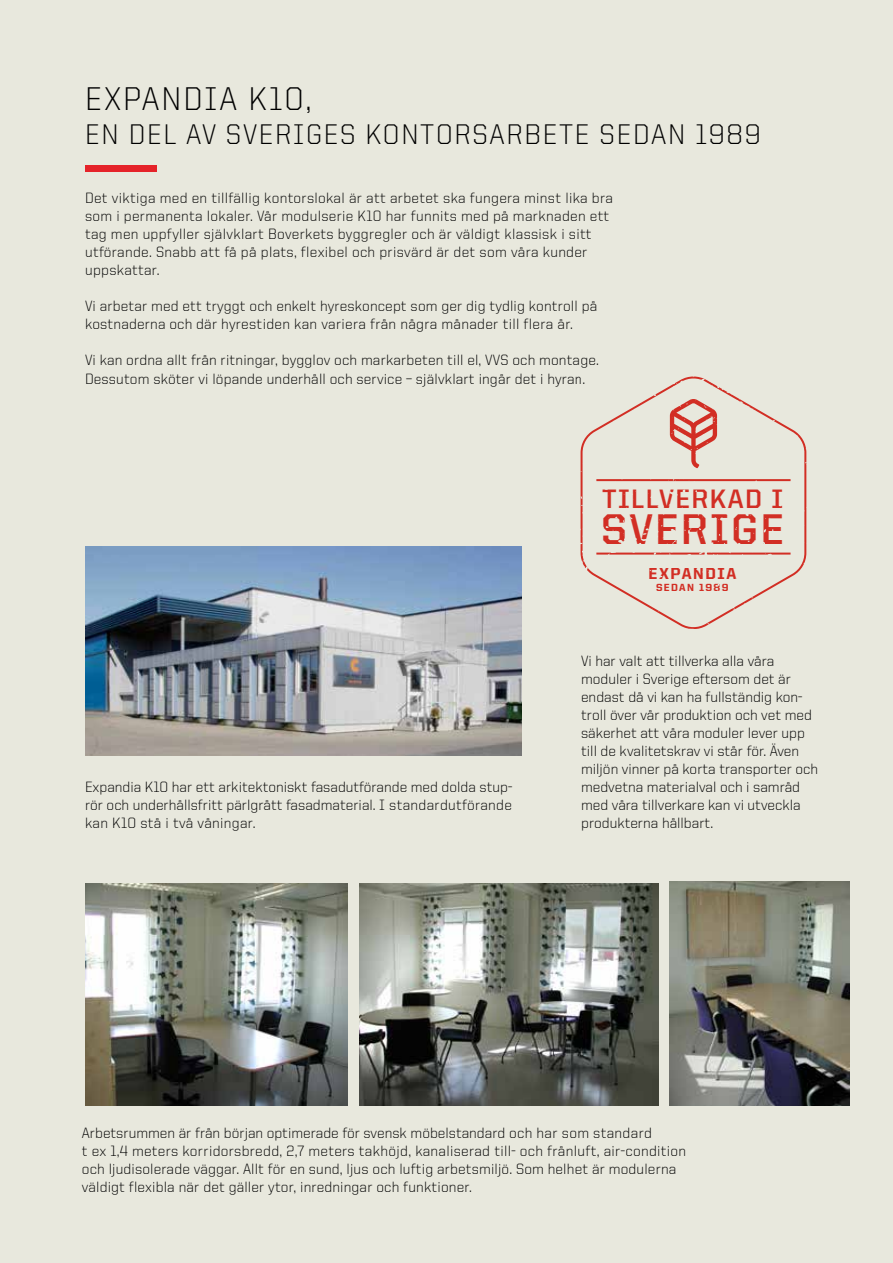
<style>
.page{position:relative;width:893px;height:1263px;background:#e8e8dd}
.page>*{position:absolute;margin:0;border:0;box-sizing:border-box;transform-origin:0 0}
.t1{font:700 43.05px "United Sans Reg";letter-spacing:.05em;color:#e7332a}
.t2{font:300 33px "United Sans Reg";letter-spacing:.06em;color:#000}
.t3{font:300 28.5px "United Sans Reg";letter-spacing:.06em;color:#000}
.t4{font:700 26.7px "United Sans Reg";letter-spacing:.05em;color:#e7332a}
.t5{font:800 15.9px "United Sans Reg";letter-spacing:.1em;color:#e7332a}
.t6{font:300 15px/18px "United Sans Reg";letter-spacing:.01em;color:#000}
.t7{font:800 10.35px "United Sans Reg";letter-spacing:.125em;color:#e7332a}
.t8{font:700 6.6px "United Sans Reg";letter-spacing:.1em;color:#000}
</style>
<div class="page">
<div style="left:85px;top:165px;width:71px;height:6px;background:#e52329"></div>
<img style="left:85px;top:547px;width:437px;height:208px">
<img style="left:669px;top:881px;width:181px;height:224px">
<img style="left:85px;top:883px;width:263px;height:222px">
<img style="left:360px;top:883px;width:298px;height:222px">
<svg style="left:581px;top:376px;width:225px;height:253px"></svg>
<hr style="left:596px;top:553px;width:194px;height:2px;background:#e7332a">
<hr style="left:596px;top:479px;width:194px;height:2px;background:#e7332a">
<h2 class="t2" style="left:85px;top:82px;width:228px">EXPANDIA K10,</h2>
<h3 class="t3" style="left:85px;top:120px;width:677px">EN DEL AV SVERIGES KONTORSARBETE SEDAN 1989</h3>
<p class="t6" style="left:85px;top:189px;width:529px">Det viktiga med en tillfällig kontorslokal är att arbetet ska fungera minst lika bra som i permanenta lokaler. Vår modulserie K10 har funnits med på marknaden ett tag men uppfyller självklart Boverkets byggregler och är väldigt klassisk i sitt utförande. Snabb att få på plats, flexibel och prisvärd är det som våra kunder uppskattar.</p>
<p class="t6" style="left:85px;top:297px;width:514px">Vi arbetar med ett tryggt och enkelt hyreskoncept som ger dig tydlig kontroll på kostnaderna och där hyrestiden kan variera från några månader till flera år.</p>
<p class="t6" style="left:85px;top:351px;width:515px;line-height:18.6px">Vi kan ordna allt från ritningar, bygglov och markarbeten till el, VVS och montage.<br>Dessutom sköter vi löpande underhåll och service – självklart ingår det i hyran.</p>
<p class="t8" style="left:476px;top:192px;width:33px">STÄMPEL</p>
<p class="t6" style="left:85px;top:778px;width:429px;text-align:justify">Expandia K10 har ett arkitektoniskt fasadutförande med dolda stup&shy;rör och underhållsfritt pärlgrått fasadmaterial. I standardutförande kan K10 stå i två våningar.</p>
<h3 class="t4" style="left:602px;top:484px;width:182px">TILLVERKAD I</h3>
<h1 class="t1" style="left:601px;top:505px;width:184px">SVERIGE</h1>
<p class="t5" style="left:648px;top:564px;width:89px">EXPANDIA</p>
<p class="t7" style="left:656px;top:582px;width:74px">SEDAN 1989</p>
<p class="t6" style="left:581px;top:652px;width:239px">Vi har valt att tillverka alla våra moduler i Sverige eftersom det är endast då vi kan ha fullständig kon&shy;troll över vår produktion och vet med säkerhet att våra moduler lever upp till de kvalitetskrav vi står för. Även miljön vinner på korta transporter och medvetna materialval och i samråd med våra tillverkare kan vi utveckla produkterna hållbart.</p>
<p class="t6" style="left:82px;top:1124px;width:606px">Arbetsrummen är från början optimerade för svensk möbelstandard och har som standard<br>t ex 1,4 meters korridorsbredd, 2,7 meters takhöjd, kanaliserad till- och frånluft, air-condition och ljudisolerade väggar. Allt för en sund, ljus och luftig arbetsmiljö. Som helhet är modulerna väldigt flexibla när det gäller ytor, inredningar och funktioner.</p>
</div>
